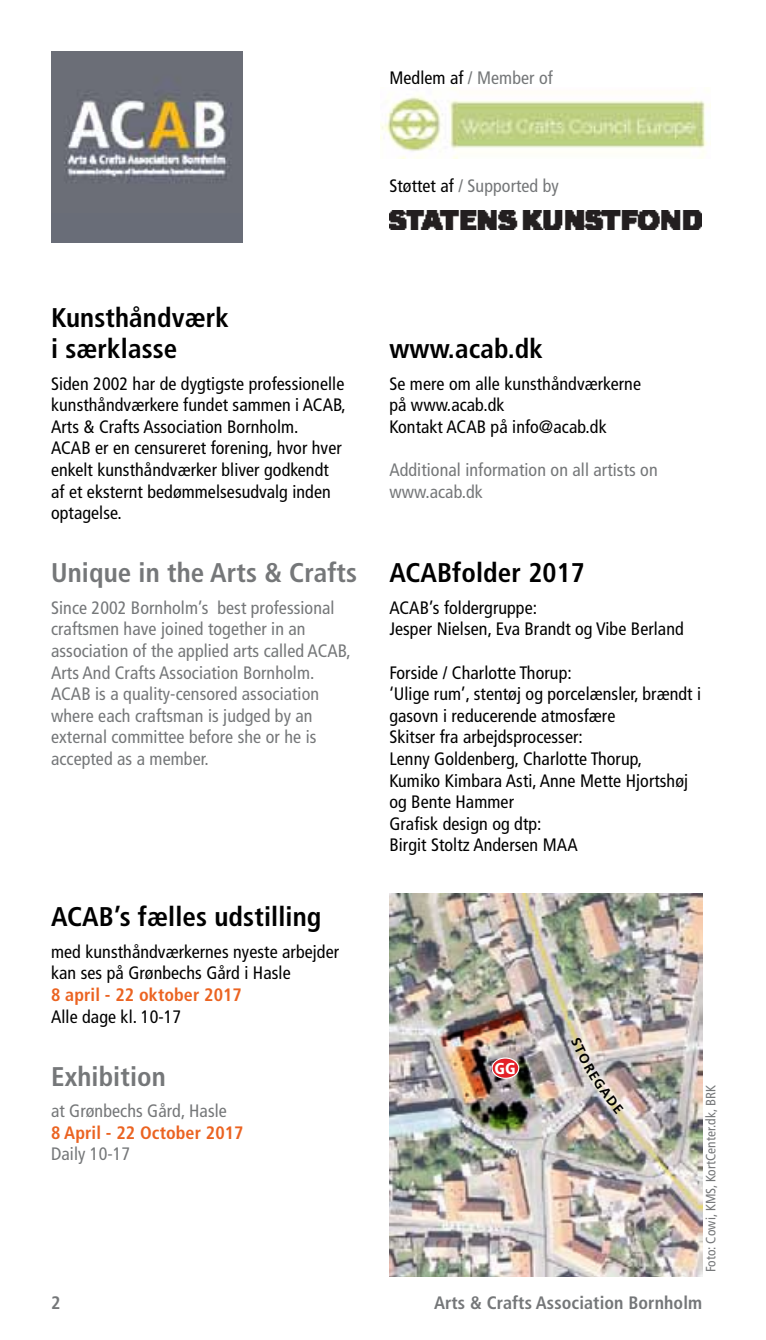
<style>
.page{position:relative;width:766px;height:1340px;background:#fff}
.page>*{position:absolute;margin:0;border:0;box-sizing:border-box;transform-origin:0 0}
.t1{font:700 condensed 27px/31.5px "Frutiger";letter-spacing:.005em;color:#000}
.t2{font:700 condensed 27px "Frutiger";letter-spacing:.005em;color:#757779}
.t3{font:condensed 18px/21.6px "Frutiger";letter-spacing:.005em;color:#000}
.t4{font:condensed 18px/21.6px "Frutiger";letter-spacing:.005em;color:#757779}
.t5{font:700 condensed 18px "Frutiger";letter-spacing:.005em;color:#eb6321}
.t6{font:700 condensed 18px "Frutiger";letter-spacing:.005em;color:#757779}
.t7{font:900 condensed 15.75px "Frutiger";color:#fff}
.t8{font:condensed 13.5px "Frutiger";letter-spacing:.005em;color:#757779}
.s1{color:#000}
</style>
<div class="page">
<img style="left:389px;top:893px;width:313px;height:383px">
<div style="left:492px;top:1058px;width:26px;height:20px;background:#e31f27;border-radius:50%"></div>
<div style="left:491px;top:1057px;width:28px;height:21px;border:1px solid #fff;border-radius:50%"></div>
<img style="left:389px;top:210px;width:312px;height:20px">
<img style="left:380px;top:88px;width:327px;height:70px">
<img style="left:51px;top:51px;width:191px;height:191px">
<img style="left:571px;top:1037px;width:52px;height:77px">
<p class="t4" style="left:389px;top:67px;width:165px"><span class="s1">Medlem af</span> / Member of</p>
<p class="t4" style="left:389px;top:175px;width:171px"><span class="s1">Støttet af</span> / Supported by</p>
<h1 class="t1" style="left:51px;top:301px;width:179px">Kunsthåndværk i særklasse</h1>
<p class="t3" style="left:51px;top:372px;width:296px">Siden 2002 har de dygtigste professionelle kunsthåndværkere fundet sammen i ACAB, Arts &amp; Crafts Association Bornholm.<br>ACAB er en censureret forening, hvor hver enkelt kunsthåndværker bliver godkendt af et eksternt bedømmelsesudvalg inden optagelse.</p>
<h1 class="t2" style="left:51px;top:557px;width:307px">Unique in the Arts &amp; Crafts</h1>
<p class="t4" style="left:51px;top:597px;width:301px">Since 2002 Bornholm’s best professional craftsmen have joined together in an association of the applied arts called ACAB, Arts And Crafts Association Bornholm.<br>ACAB is a quality-censored association where each craftsman is judged by an external committee before she or he is accepted as a member.</p>
<h1 class="t1" style="left:51px;top:901px;width:272px">ACAB’s fælles udstilling</h1>
<p class="t3" style="left:51px;top:940px;width:289px">med kunsthåndværkernes nyeste arbejder kan ses på Grønbechs Gård i Hasle</p>
<p class="t5" style="left:51px;top:984px;width:192px">8 april - 22 oktober 2017</p>
<p class="t3" style="left:51px;top:1005px;width:132px">Alle dage kl. 10-17</p>
<h1 class="t2" style="left:51px;top:1060px;width:116px">Exhibition</h1>
<p class="t4" style="left:51px;top:1100px;width:177px">at Grønbechs Gård, Hasle</p>
<p class="t5" style="left:51px;top:1121px;width:194px">8 April - 22 October 2017</p>
<p class="t4" style="left:51px;top:1143px;width:81px">Daily 10-17</p>
<h1 class="t1" style="left:389px;top:333px;width:155px">www.acab.dk</h1>
<p class="t3" style="left:389px;top:372px;width:253px">Se mere om alle kunsthåndværkerne på www.acab.dk<br>Kontakt ACAB på info@acab.dk</p>
<p class="t4" style="left:389px;top:459px;width:270px">Additional information on all artists on www.acab.dk</p>
<h1 class="t1" style="left:389px;top:557px;width:197px">ACABfolder 2017</h1>
<p class="t3" style="left:389px;top:597px;width:296px">ACAB’s foldergruppe:<br>Jesper Nielsen, Eva Brandt og Vibe Berland</p>
<p class="t3" style="left:389px;top:661px;width:313px">Forside / Charlotte Thorup:<br>‘Ulige rum’, stentøj og porcelænsler, brændt i gasovn i reducerende atmosfære<br>Skitser fra arbejdsprocesser:<br>Lenny Goldenberg, Charlotte Thorup,<br>Kumiko Kimbara Asti, Anne Mette Hjortshøj og Bente Hammer<br>Grafisk design og dtp:<br>Birgit Stoltz Andersen MAA</p>
<p class="t7" style="left:494px;top:1058px;width:23px">GG</p>
<p class="t8" style="left:702px;top:1272px;width:189px;rotate:-90deg">Foto: Cowi, KMS, KortCenter.dk, BRK</p>
<p class="t6" style="left:51px;top:1291px;width:11px">2</p>
<p class="t6" style="left:434px;top:1291px;width:269px">Arts &amp; Crafts Association Bornholm</p>
</div>
